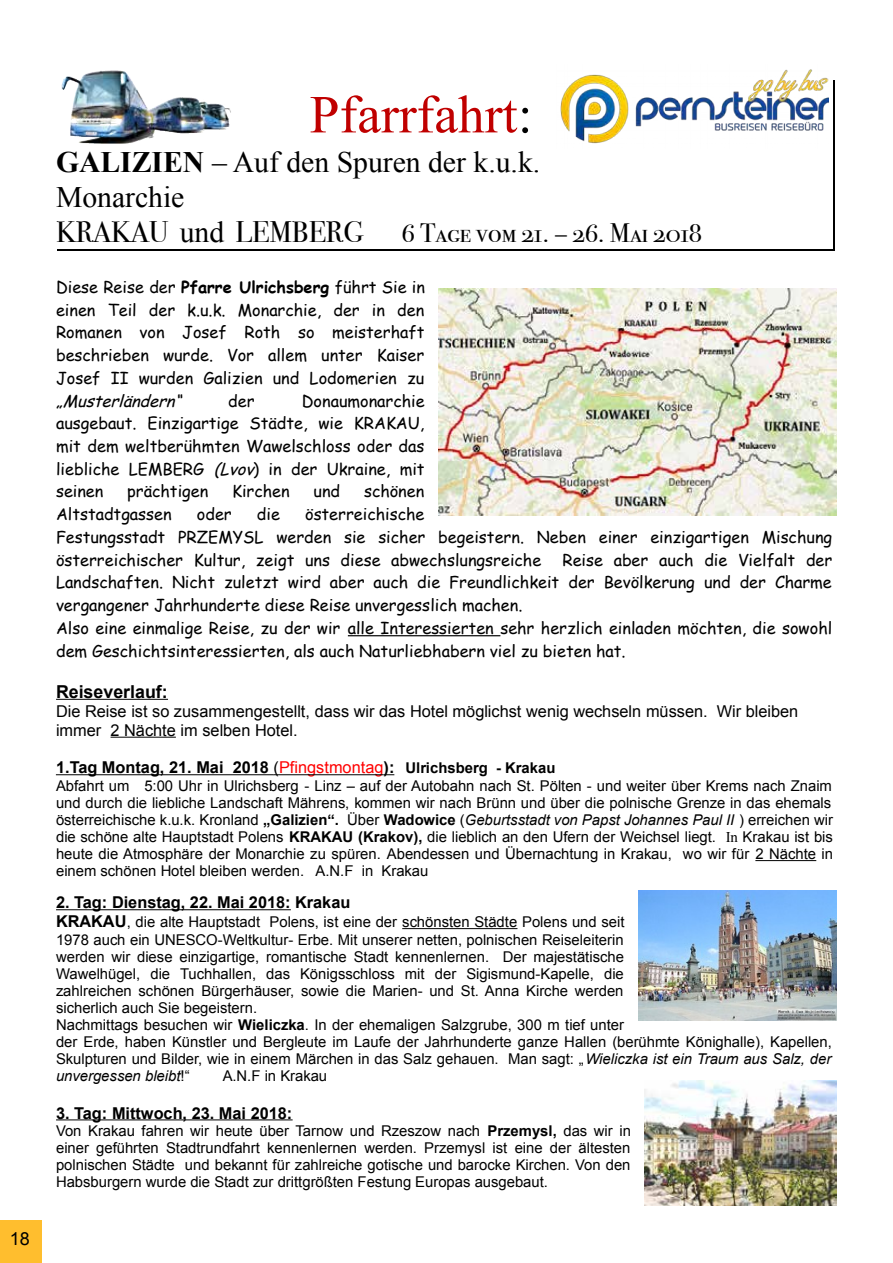
<style>
.page{position:relative;width:893px;height:1263px;background:#fff}
.page>*{position:absolute;margin:0;border:0;box-sizing:border-box;transform-origin:0 0}
.t1{font:53.4px "Times New Roman";color:#c00000}
.t2{font:29.7px/34.2px "Times New Roman";color:#000}
.t3{font:29.7px "Bodoni Svty Two SCITCTT";color:#000}
.t4{font:26.7px "Bodoni Svty Two SCITCTT";color:#000}
.t5{font:18px "Arial";color:#000}
.t6{font:700 17.85px "Arial";color:#000}
.t7{font:16.35px/22.6px "Comic Sans MS";color:#000;text-align:justify}
.t8{font:700 16.35px "Arial";color:#000}
.t9{font:16.35px/18.9px "Arial";color:#000}
.t10{font:14.85px/17.1px "Arial";color:#000}
.s1{color:#000}
.s2{font-weight:700}
.s3{font-family:"Times New Roman"}
.s4{font-style:italic}
.s5{font-weight:400}
.s6{font-weight:400;color:#f00}
.s7{font-size:14.85px}
.s8{font-weight:700;font-size:16.35px}
</style>
<div class="page">
<div style="left:0;top:1220px;width:41px;height:43px;background:#ffbe2e"></div>
<hr style="left:833px;top:80px;width:1px;height:32px;background:#000">
<svg style="left:833px;top:112px;width:1px;height:34px"></svg>
<hr style="left:833px;top:146px;width:1px;height:68px;background:#000">
<hr style="left:57px;top:250px;width:777px;height:1px;background:#000">
<hr style="left:833px;top:214px;width:1px;height:36px;background:#000">
<img style="left:560px;top:69px;width:268px;height:75px">
<img style="left:61px;top:70px;width:170px;height:74px">
<hr style="left:348px;top:635px;width:152px;height:1px;background:#000">
<hr style="left:56px;top:699px;width:112px;height:1px;background:#000">
<hr style="left:111px;top:737px;width:65px;height:1px;background:#000">
<hr style="left:56px;top:774px;width:218px;height:1px;background:#000">
<hr style="left:279px;top:774px;width:104px;height:1px;background:#000">
<hr style="left:755px;top:860px;width:61px;height:1px;background:#000">
<hr style="left:56px;top:909px;width:235px;height:1px;background:#000">
<hr style="left:402px;top:928px;width:115px;height:1px;background:#000">
<hr style="left:56px;top:1119px;width:237px;height:1px;background:#000">
<img style="left:638px;top:890px;width:198px;height:130px">
<img style="left:645px;top:1081px;width:191px;height:124px">
<img style="left:438px;top:289px;width:398px;height:227px">
<p class="t5" style="left:10px;top:1227px;width:22px">18</p>
<h1 class="t1" style="left:310px;top:95px;width:224px">Pfarrfahrt<span class="s1">:</span></h1>
<h2 class="t2" style="left:56px;top:148px;width:486px"><span class="s2">GALIZIEN</span> – Auf den Spuren der k.u.k.<br>Monarchie</h2>
<h2 class="t3" style="left:56px;top:214px;width:309px">KRAKAU <span class="s3">und</span> LEMBERG</h2>
<h3 class="t4" style="left:402px;top:217px;width:301px">6 Tage vom 21. – 26. Mai 2018</h3>
<p class="t7" style="left:56px;top:277px;width:370px">Diese Reise der <span class="s2">Pfarre Ulrichsberg</span> führt Sie in einen Teil der k.u.k. Monarchie, der in den Romanen von Josef Roth so meisterhaft beschrieben wurde. Vor allem unter Kaiser Josef II wurden Galizien und Lodomerien zu „ <span class="s4">Musterländern“</span></p>
<p class="t7" style="left:56px;top:391px;width:370px;text-indent:246px">Donaumonarchie ausgebaut. Einzigartige Städte, wie KRAKAU, mit dem weltberühmten Wawelschloss oder das liebliche LEMBERG <span class="s4">(Lvov</span>) in der Ukraine, mit seinen</p>
<p class="t7" style="left:228px;top:391px;width:28px">der</p>
<p class="t7" style="left:127px;top:482px;width:83px">prächtigen</p>
<p class="t7" style="left:232px;top:482px;width:59px">Kirchen</p>
<p class="t7" style="left:314px;top:482px;width:28px">und</p>
<p class="t7" style="left:364px;top:482px;width:62px">schönen</p>
<p class="t7" style="left:56px;top:505px;width:117px">Altstadtgassen</p>
<p class="t7" style="left:197px;top:505px;width:36px">oder</p>
<p class="t7" style="left:257px;top:505px;width:25px">die</p>
<p class="t7" style="left:56px;top:505px;width:778px;text-align:left;text-indent:249px">österreichische<br>Festungsstadt PRZEMYSL werden sie sicher begeistern. Neben einer einzigartigen Mischung österreichischer Kultur, zeigt uns diese abwechslungsreiche</p>
<p class="t7" style="left:56px;top:550px;width:778px;text-align:left;text-indent:506px">Reise aber auch die Vielfalt der Landschaften. Nicht zuletzt wird aber auch die Freundlichkeit der Bevölkerung und der Charme vergangener Jahrhunderte diese Reise unvergesslich machen.<br>Also eine einmalige Reise, zu der wir alle Interessierten sehr herzlich einladen möchten, die sowohl dem Geschichtsinteressierten, als auch Naturliebhabern viel zu bieten hat.</p>
<p class="t6" style="left:56px;top:685px;width:113px">Reiseverlauf:</p>
<p class="t9" style="left:56px;top:702px;width:744px">Die Reise ist so zusammengestellt, dass wir das Hotel möglichst wenig wechseln müssen. Wir bleiben immer 2 Nächte im selben Hotel.</p>
<p class="t8" style="left:56px;top:761px;width:501px">1.Tag Montag, 21. Mai 2018 <span class="s5">(</span> <span class="s6">Pfingstmontag</span> ): <span class="s7">Ulrichsberg - Krakau</span></p>
<p class="t10" style="left:56px;top:777px;width:779px">Abfahrt um 5:00 Uhr in Ulrichsberg - Linz – auf der Autobahn nach St. Pölten - und weiter über Krems nach Znaim und durch die liebliche Landschaft Mährens, kommen wir nach Brünn und über die polnische Grenze in das ehemals österreichische k.u.k. Kronland <span class="s2">„Galizien“.</span> Über <span class="s2">Wadowice</span> (<span class="s4">Geburtsstadt von Papst Johannes Paul II</span> ) erreichen wir die schöne alte Hauptstadt Polens <span class="s2">KRAKAU (Krakov),</span> die lieblich an den Ufern der Weichsel liegt. <span class="s3">In</span> Krakau ist bis heute die Atmosphäre der Monarchie zu spüren. Abendessen und Übernachtung in Krakau, wo wir für 2 Nächte in einem schönen Hotel bleiben werden. A.N.F in Krakau</p>
<p class="t8" style="left:56px;top:896px;width:296px">2. Tag: Dienstag, 22. Mai 2018: Krakau</p>
<p class="t10" style="left:56px;top:914px;width:777px"><span class="s8">KRAKAU</span>, die alte Hauptstadt Polens, ist eine der schönsten Städte Polens und seit<br>1978 auch ein UNESCO-Weltkultur- Erbe. Mit unserer netten, polnischen Reiseleiterin<br>werden wir diese einzigartige, romantische Stadt kennenlernen. Der majestätische<br>Wawelhügel, die Tuchhallen, das Königsschloss mit der Sigismund-Kapelle, die<br>zahlreichen schönen Bürgerhäuser, sowie die Marien- und St. Anna Kirche werden<br>sicherlich auch Sie begeistern.<br>Nachmittags besuchen wir <span class="s2">Wieliczka</span>. In der ehemaligen Salzgrube, 300 m tief unter<br>der Erde, haben Künstler und Bergleute im Laufe der Jahrhunderte ganze Hallen (berühmte Könighalle), Kapellen, Skulpturen und Bilder, wie in einem Märchen in das Salz gehauen. Man sagt: „<span class="s4">Wieliczka ist ein Traum aus Salz, der unvergessen bleibt</span>!“</p>
<p class="t10" style="left:223px;top:1068px;width:106px">A.N.F in Krakau</p>
<p class="t8" style="left:56px;top:1107px;width:238px">3. Tag: Mittwoch, 23. Mai 2018:</p>
<p class="t10" style="left:56px;top:1122px;width:576px;text-align:justify">Von Krakau fahren wir heute über Tarnow und Rzeszow nach <span class="s2">Przemysl,</span> das wir in einer geführten Stadtrundfahrt kennenlernen werden. Przemysl ist eine der ältesten polnischen Städte und bekannt für zahlreiche gotische und barocke Kirchen. Von den Habsburgern wurde die Stadt zur drittgrößten Festung Europas ausgebaut.</p>
</div>
